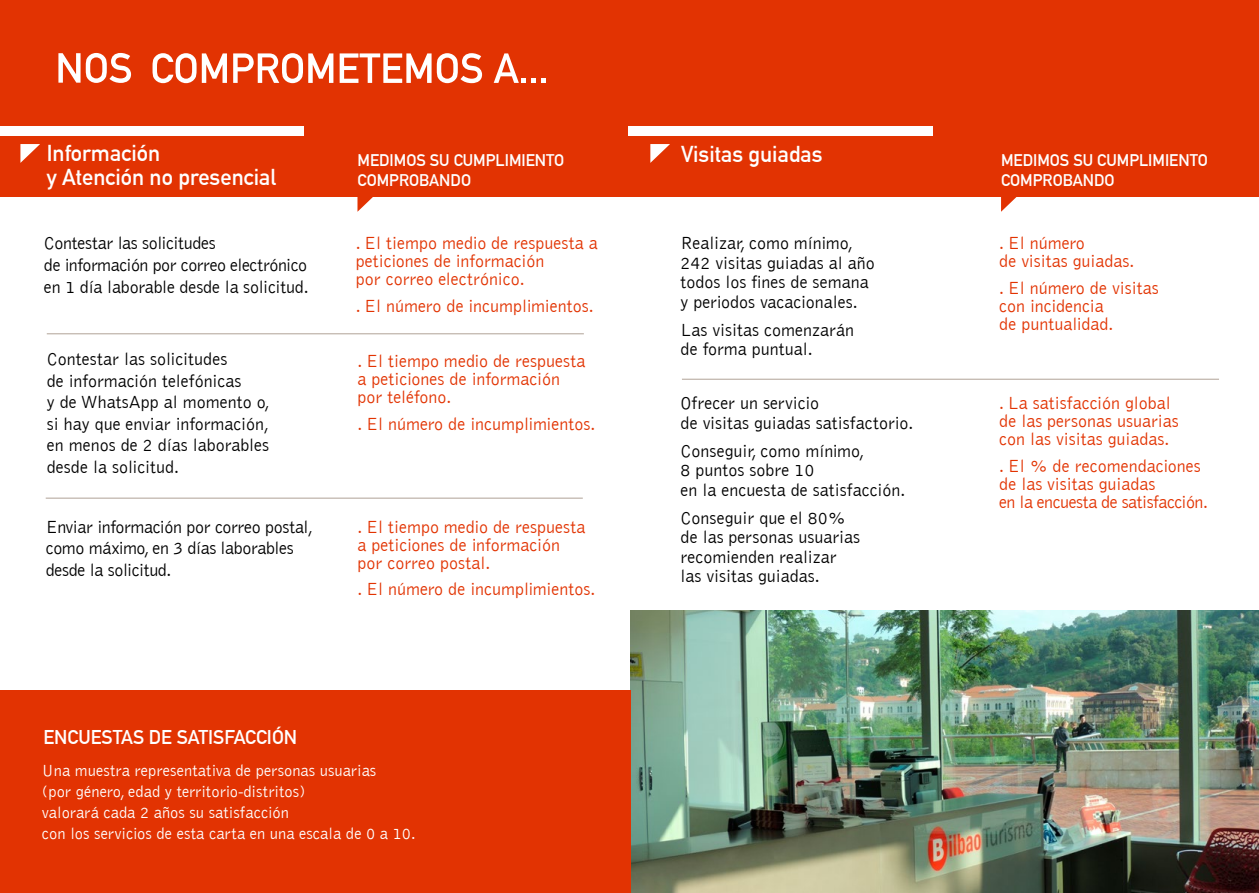
<style>
.page{position:relative;width:1259px;height:893px;background:#fff}
.page>*{position:absolute;margin:0;border:0;box-sizing:border-box;transform-origin:0 0}
.t1{font:700 22.5px/24px "DIN Alternate";color:#fff}
.t2{font:700 19.5px "DIN Alternate";color:#fff}
.t3{font:300 18px/18px "Bell Gothic";color:#e23302}
.t4{font:300 18px/19.5px "Bell Gothic";color:#000}
.t5{font:300 18px/21.6px "Bell Gothic";letter-spacing:-.02em;color:#000}
.t6{font:300 16.5px/21px "Bell Gothic";color:#fff}
.t7{font:700 16.5px/19.8px "DIN Alternate";color:#fff}
</style>
<div class="page">
<div style="left:0;top:0;width:1259px;height:196px;background:#e23302"></div>
<svg style="left:357px;top:196px;width:20px;height:16px"></svg>
<div style="left:0;top:127px;width:303px;height:9px;background:#fff"></div>
<svg style="left:20px;top:144px;width:20px;height:19px"></svg>
<hr style="left:47px;top:334px;width:537px;height:1px;background:#b0a297">
<hr style="left:682px;top:379px;width:537px;height:1px;background:#b0a297">
<svg style="left:1001px;top:196px;width:19px;height:16px"></svg>
<div style="left:628px;top:127px;width:305px;height:9px;background:#fff"></div>
<svg style="left:650px;top:144px;width:20px;height:19px"></svg>
<hr style="left:46px;top:498px;width:537px;height:1px;background:#b0a297">
<img style="left:630px;top:611px;width:629px;height:282px">
<div style="left:0;top:691px;width:630px;height:202px;background:#e23302"></div>
<svg style="left:152px;top:53px;width:75px;height:30px"></svg>
<svg style="left:233px;top:53px;width:100px;height:30px"></svg>
<svg style="left:340px;top:53px;width:91px;height:30px"></svg>
<svg style="left:437px;top:53px;width:45px;height:30px"></svg>
<svg style="left:494px;top:53px;width:32px;height:30px"></svg>
<svg style="left:532px;top:79px;width:14px;height:4px"></svg>
<svg style="left:58px;top:53px;width:73px;height:30px"></svg>
<p class="t1" style="left:47px;top:140px;width:231px">Información<br>y Atención no presencial</p>
<p class="t5" style="left:44px;top:233px;width:266px">Contestar las solicitudes<br>de información por correo electrónico en 1 día laborable desde la solicitud.</p>
<p class="t7" style="left:357px;top:149px;width:208px">MEDIMOS SU CUMPLIMIENTO<br>COMPROBANDO</p>
<p class="t3" style="left:356px;top:235px;width:243px">. El tiempo medio de respuesta a peticiones de información<br>por correo electrónico.</p>
<p class="t3" style="left:356px;top:297px;width:240px">. El número de incumplimientos.</p>
<p class="t4" style="left:47px;top:349px;width:225px;line-height:21.6px">Contestar las solicitudes<br>de información telefónicas<br>y de WhatsApp al momento o, si hay que enviar información, en menos de 2 días laborables desde la solicitud.</p>
<p class="t3" style="left:357px;top:353px;width:229px">. El tiempo medio de respuesta a peticiones de información por teléfono.</p>
<p class="t3" style="left:357px;top:415px;width:240px">. El número de incumplimientos.</p>
<p class="t5" style="left:46px;top:516px;width:269px">Enviar información por correo postal, como máximo, en 3 días laborables desde la solicitud.</p>
<p class="t3" style="left:357px;top:518px;width:229px">. El tiempo medio de respuesta a peticiones de información por correo postal.</p>
<p class="t3" style="left:357px;top:581px;width:240px">. El número de incumplimientos.</p>
<p class="t2" style="left:43px;top:722px;width:255px">ENCUESTAS DE SATISFACCIÓN</p>
<p class="t6" style="left:42px;top:760px;width:375px">Una muestra representativa de personas usuarias<br>(por género, edad y territorio-distritos)<br>valorará cada 2 años su satisfacción<br>con los servicios de esta carta en una escala de 0 a 10.</p>
<p class="t1" style="left:681px;top:141px;width:143px">Visitas guiadas</p>
<p class="t4" style="left:680px;top:234px;width:196px">Realizar, como mínimo,<br>242 visitas guiadas al año todos los fines de semana y periodos vacacionales.</p>
<p class="t4" style="left:680px;top:321px;width:175px">Las visitas comenzarán de forma puntual.</p>
<p class="t4" style="left:680px;top:394px;width:234px">Ofrecer un servicio<br>de visitas guiadas satisfactorio.</p>
<p class="t4" style="left:680px;top:442px;width:226px">Conseguir, como mínimo,<br>8 puntos sobre 10<br>en la encuesta de satisfacción.</p>
<p class="t4" style="left:680px;top:509px;width:181px">Conseguir que el 80% de las personas usuarias recomienden realizar las visitas guiadas.</p>
<p class="t7" style="left:1001px;top:149px;width:208px">MEDIMOS SU CUMPLIMIENTO<br>COMPROBANDO</p>
<p class="t3" style="left:999px;top:235px;width:137px">. El número<br>de visitas guiadas.</p>
<p class="t3" style="left:999px;top:279px;width:161px">. El número de visitas con incidencia<br>de puntualidad.</p>
<p class="t3" style="left:999px;top:395px;width:181px">. La satisfacción global de las personas usuarias con las visitas guiadas.</p>
<p class="t3" style="left:999px;top:457px;width:210px">. El % de recomendaciones de las visitas guiadas<br>en la encuesta de satisfacción.</p>
</div>
